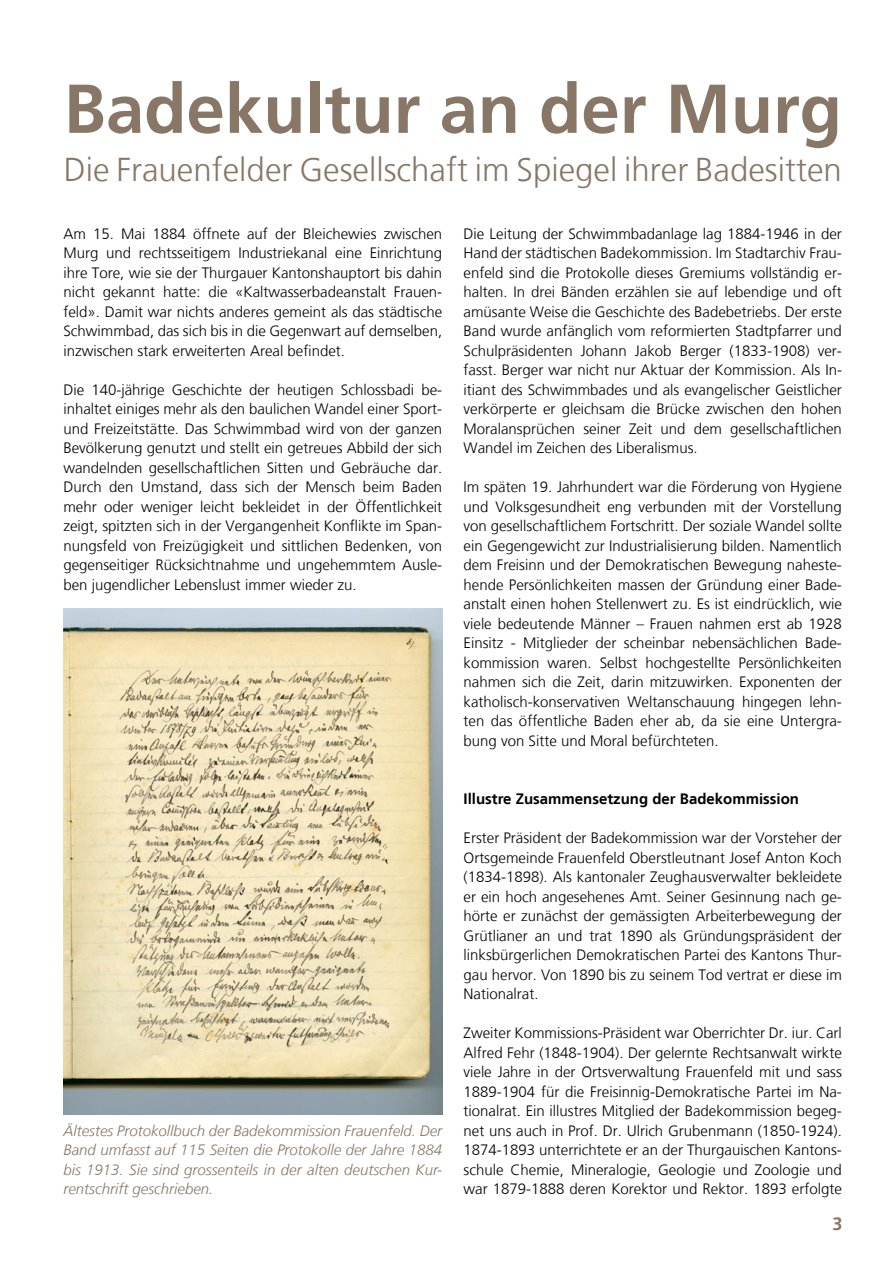
<style>
.page{position:relative;width:893px;height:1263px;background:#fff}
.page>*{position:absolute;margin:0;border:0;box-sizing:border-box;transform-origin:0 0}
.t1{font:700 69px "Frutiger LT";color:#887767}
.t2{font:300 33px "Frutiger LT";color:#887767}
.t3{font:700 18px "Frutiger LT";color:#887767}
.t4{font:300 15px/19.5px "Frutiger LT";color:#000;text-align:justify}
.t5{font:italic 300 15px/19.5px "Frutiger LT";color:#887767;text-align:justify}
.t6{font:700 15px "Frutiger LT";color:#000}
</style>
<div class="page">
<img style="left:63px;top:608px;width:379px;height:506px">
<h1 class="t1" style="left:64px;top:68px;width:780px">Badekultur an der Murg</h1>
<h2 class="t2" style="left:64px;top:151px;width:780px">Die Frauenfelder Gesellschaft im Spiegel ihrer Badesitten</h2>
<p class="t4" style="left:463px;top:224px;width:380px">Die Leitung der Schwimmbadanlage lag 1884-1946 in der Hand der städtischen Badekommission. Im Stadtarchiv Frau&shy;enfeld sind die Protokolle dieses Gremiums vollständig er&shy;halten. In drei Bänden erzählen sie auf lebendige und oft amüsante Weise die Geschichte des Badebetriebs. Der erste Band wurde anfänglich vom reformierten Stadtpfarrer und Schulpräsidenten Johann Jakob Berger (1833-1908) ver&shy;fasst. Berger war nicht nur Aktuar der Kommission. Als In&shy;itiant des Schwimmbades und als evangelischer Geistlicher verkörperte er gleichsam die Brücke zwischen den hohen Moralansprüchen seiner Zeit und dem gesellschaftlichen Wandel im Zeichen des Liberalismus.</p>
<p class="t4" style="left:463px;top:478px;width:380px">Im späten 19. Jahrhundert war die Förderung von Hygiene und Volksgesundheit eng verbunden mit der Vorstellung von gesellschaftlichem Fortschritt. Der soziale Wandel sollte ein Gegengewicht zur Industrialisierung bilden. Namentlich dem Freisinn und der Demokratischen Bewegung naheste&shy;hende Persönlichkeiten massen der Gründung einer Bade&shy;anstalt einen hohen Stellenwert zu. Es ist eindrücklich, wie viele bedeutende Männer – Frauen nahmen erst ab 1928<br>Einsitz - Mitglieder der scheinbar nebensächlichen Bade&shy;kommission waren. Selbst hochgestellte Persönlichkeiten nahmen sich die Zeit, darin mitzuwirken. Exponenten der katholisch-konservativen Weltanschauung hingegen lehn&shy;ten das öffentliche Baden eher ab, da sie eine Untergra&shy;bung von Sitte und Moral befürchteten.</p>
<p class="t4" style="left:63px;top:224px;width:380px">Am 15. Mai 1884 öffnete auf der Bleichewies zwischen Murg und rechtsseitigem Industriekanal eine Einrichtung ihre Tore, wie sie der Thurgauer Kantonshauptort bis dahin nicht gekannt hatte: die «Kaltwasserbadeanstalt Frauen&shy;feld». Damit war nichts anderes gemeint als das städtische Schwimmbad, das sich bis in die Gegenwart auf demselben, inzwischen stark erweiterten Areal befindet.</p>
<p class="t4" style="left:63px;top:380px;width:380px">Die 140-jährige Geschichte der heutigen Schlossbadi be&shy;inhaltet einiges mehr als den baulichen Wandel einer Sport&shy;und Freizeitstätte. Das Schwimmbad wird von der ganzen Bevölkerung genutzt und stellt ein getreues Abbild der sich wandelnden gesellschaftlichen Sitten und Gebräuche dar.<br>Durch den Umstand, dass sich der Mensch beim Baden mehr oder weniger leicht bekleidet in der Öffentlichkeit zeigt, spitzten sich in der Vergangenheit Konflikte im Span&shy;nungsfeld von Freizügigkeit und sittlichen Bedenken, von gegenseitiger Rücksichtnahme und ungehemmtem Ausle&shy;ben jugendlicher Lebenslust immer wieder zu.</p>
<p class="t5" style="left:63px;top:1121px;width:380px">Ältestes Protokollbuch der Badekommission Frauenfeld. Der Band umfasst auf 115 Seiten die Protokolle der Jahre 1884 bis 1913. Sie sind grossenteils in der alten deutschen Kur&shy;rentschrift geschrieben.</p>
<p class="t6" style="left:463px;top:790px;width:337px">Illustre Zusammensetzung der Badekommission</p>
<p class="t4" style="left:463px;top:829px;width:380px">Erster Präsident der Badekommission war der Vorsteher der Ortsgemeinde Frauenfeld Oberstleutnant Josef Anton Koch (1834-1898). Als kantonaler Zeughausverwalter bekleidete er ein hoch angesehenes Amt. Seiner Gesinnung nach ge&shy;hörte er zunächst der gemässigten Arbeiterbewegung der Grütlianer an und trat 1890 als Gründungspräsident der linksbürgerlichen Demokratischen Partei des Kantons Thur&shy;gau hervor. Von 1890 bis zu seinem Tod vertrat er diese im Nationalrat.</p>
<p class="t4" style="left:463px;top:1024px;width:380px">Zweiter Kommissions-Präsident war Oberrichter Dr. iur. Carl Alfred Fehr (1848-1904). Der gelernte Rechtsanwalt wirkte viele Jahre in der Ortsverwaltung Frauenfeld mit und sass 1889-1904 für die Freisinnig-Demokratische Partei im Na&shy;tionalrat. Ein illustres Mitglied der Badekommission begeg&shy;net uns auch in Prof. Dr. Ulrich Grubenmann (1850-1924).<br>1874-1893 unterrichtete er an der Thurgauischen Kantons&shy;schule Chemie, Mineralogie, Geologie und Zoologie und war 1879-1888 deren Korektor und Rektor. 1893 erfolgte</p>
<p class="t3" style="left:832px;top:1213px;width:12px">3</p>
</div>
